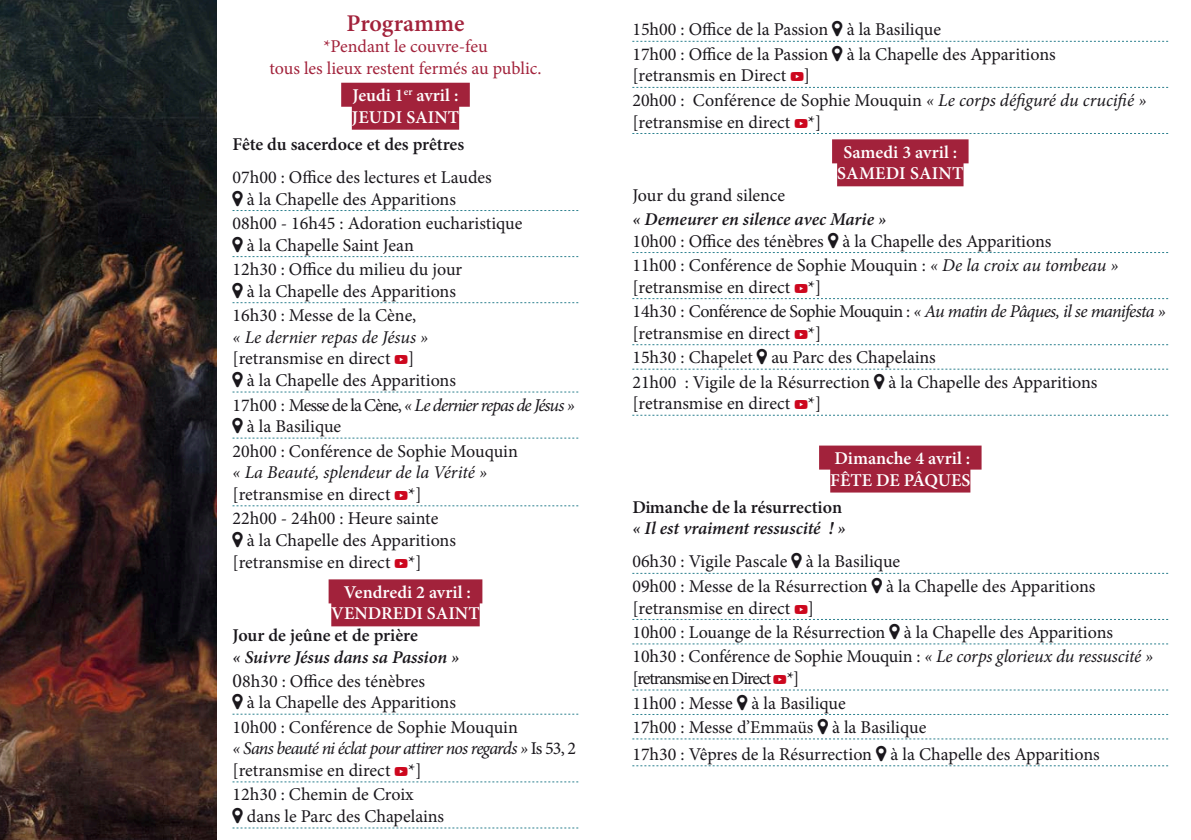
<style>
.page{position:relative;width:1191px;height:840px;background:#fff}
.page>*{position:absolute;margin:0;border:0;box-sizing:border-box;transform-origin:0 0}
.t1{font:600 24px "Minion Pro";color:#a2223b}
.elem_programm{font:18px/21.6px "Minion Pro";color:#1a171c}
.jour{font:600 18px/21.6px "Minion Pro";color:#fff;text-align:center}
.Style_de_paragraphe{font:italic 600 18px/21.6px "Minion Pro";letter-spacing:-.005em;color:#1a171c}
.elem_programm-2{font:18px/21.6px "Minion Pro";letter-spacing:-.02em;color:#1a171c}
.elem_programm_norm{font:18px "Minion Pro";color:#1a171c}
.t2{font:18px/21.6px "Minion Pro";letter-spacing:-.005em;color:#a2223b;text-align:center}
.elem_programm-3{font:italic 600 18px/24px "Minion Pro";letter-spacing:-.005em;color:#1a171c}
.Style_de_paragraphe-2{font:600 18px "Minion Pro";color:#1a171c}
.elem_programm-4{font:italic 18px "Minion Pro";letter-spacing:-.005em;color:#1a171c}
.s1{font-style:italic}
.s2{font-style:normal}
.s3{font-size:20px}
.s4{font-weight:400;font-style:normal}
</style>
<div class="page">
<img style="left:0;top:0;width:217px;height:839px">
<svg style="left:632px;top:87px;width:536px;height:1px"></svg>
<svg style="left:632px;top:133px;width:536px;height:1px"></svg>
<div style="left:832px;top:139px;width:136px;height:24px;background:#a2223b"></div>
<div style="left:837px;top:162px;width:126px;height:24px;background:#a2223b"></div>
<svg style="left:632px;top:298px;width:536px;height:1px"></svg>
<div style="left:819px;top:445px;width:162px;height:24px;background:#a2223b"></div>
<div style="left:830px;top:468px;width:140px;height:24px;background:#a2223b"></div>
<div style="left:341px;top:83px;width:129px;height:24px;background:#a2223b"></div>
<div style="left:352px;top:106px;width:107px;height:24px;background:#a2223b"></div>
<svg style="left:232px;top:505px;width:346px;height:1px"></svg>
<div style="left:328px;top:579px;width:154px;height:24px;background:#a2223b"></div>
<div style="left:331px;top:602px;width:149px;height:24px;background:#a2223b"></div>
<svg style="left:232px;top:781px;width:346px;height:1px"></svg>
<svg style="left:632px;top:40px;width:536px;height:2px"></svg>
<svg style="left:632px;top:252px;width:536px;height:1px"></svg>
<svg style="left:632px;top:344px;width:536px;height:26px"></svg>
<svg style="left:632px;top:414px;width:536px;height:1px"></svg>
<svg style="left:632px;top:572px;width:536px;height:2px"></svg>
<svg style="left:632px;top:619px;width:536px;height:25px"></svg>
<svg style="left:632px;top:689px;width:536px;height:50px"></svg>
<svg style="left:632px;top:765px;width:536px;height:1px"></svg>
<svg style="left:232px;top:210px;width:346px;height:1px"></svg>
<svg style="left:232px;top:256px;width:346px;height:1px"></svg>
<svg style="left:232px;top:302px;width:346px;height:1px"></svg>
<svg style="left:232px;top:391px;width:346px;height:1px"></svg>
<svg style="left:232px;top:437px;width:346px;height:1px"></svg>
<svg style="left:232px;top:713px;width:346px;height:1px"></svg>
<svg style="left:232px;top:827px;width:346px;height:1px"></svg>
<p class="t1" style="left:346px;top:6px;width:119px">Programme</p>
<p class="t2" style="left:269px;top:36px;width:273px">*Pendant le couvre-feu<br>tous les lieux restent fermés au public.</p>
<p class="jour" style="left:352px;top:84px;width:109px;text-align:left">Jeudi 1<sup>er</sup> avril :<br>JEUDI SAINT</p>
<p class="Style_de_paragraphe-2" style="left:232px;top:132px;width:233px">Fête du sacerdoce et des prêtres</p>
<p class="elem_programm" style="left:247px;top:166px;width:246px;text-indent:-14px">07h00 : Office des lectures et Laudes à la Chapelle des Apparitions</p>
<p class="elem_programm" style="left:247px;top:212px;width:277px;text-indent:-14px">08h00 - 16h45 : Adoration eucharistique à la Chapelle Saint Jean</p>
<p class="elem_programm" style="left:232px;top:258px;width:231px;text-align:center">12h30 : Office du milieu du jour à la Chapelle des Apparitions</p>
<p class="elem_programm" style="left:232px;top:304px;width:185px">16h30 : Messe de la Cène,</p>
<p class="elem_programm-4" style="left:232px;top:324px;width:197px">« Le dernier repas de Jésus »</p>
<p class="elem_programm" style="left:232px;top:348px;width:183px">[retransmise en direct ]</p>
<p class="elem_programm" style="left:247px;top:369px;width:210px">à la Chapelle des Apparitions</p>
<p class="elem_programm" style="left:247px;top:394px;width:329px;text-indent:-14px">17h00 : Messe de la Cène, <span class="s1">« Le dernier repas de Jésus » </span>à la Basilique</p>
<p class="elem_programm" style="left:232px;top:440px;width:287px">20h00 : Conférence de Sophie Mouquin <span class="s1">« La Beauté, splendeur de la Vérité » </span>[retransmise en direct *]</p>
<p class="elem_programm_norm" style="left:232px;top:506px;width:207px">22h00 - 24h00 : Heure sainte</p>
<p class="elem_programm_norm" style="left:247px;top:528px;width:210px">à la Chapelle des Apparitions</p>
<p class="elem_programm_norm" style="left:232px;top:549px;width:190px">[retransmise en direct *]</p>
<p class="jour" style="left:331px;top:580px;width:150px">Vendredi 2 avril :<br>VENDREDI SAINT</p>
<p class="Style_de_paragraphe" style="left:232px;top:624px;width:228px"><span class="s2">Jour de jeûne et de prière<br></span>« Suivre Jésus dans sa Passion »</p>
<p class="elem_programm" style="left:247px;top:669px;width:210px;text-indent:-14px"><span class="s3">0</span>8h30 : Office des ténèbres<br>à la Chapelle des Apparitions</p>
<p class="elem_programm" style="left:232px;top:715px;width:345px">10h00 : Conférence de Sophie Mouquin<br><span class="s1">« Sans beauté ni éclat pour attirer nos regards »</span> Is 53, 2 [retransmise en direct *]</p>
<p class="elem_programm" style="left:247px;top:783px;width:199px;text-indent:-14px">12h30 : Chemin de Croix dans le Parc des Chapelains</p>
<p class="elem_programm" style="left:632px;top:19px;width:310px">15h00 : Office de la Passion à la Basilique</p>
<p class="elem_programm" style="left:632px;top:43px;width:425px">17h00 : Office de la Passion à la Chapelle des Apparitions [retransmis en Direct ]</p>
<p class="elem_programm" style="left:632px;top:89px;width:515px">20h00 : Conférence de Sophie Mouquin <span class="s1">« Le corps défiguré du crucifié » </span>[retransmise en direct *]</p>
<p class="jour" style="left:837px;top:141px;width:128px">Samedi 3 avril :<br>SAMEDI SAINT</p>
<p class="elem_programm-3" style="left:632px;top:183px;width:255px"><span class="s4">Jour du grand silence<br></span>« Demeurer en silence avec Marie »</p>
<p class="elem_programm" style="left:632px;top:230px;width:420px">10h00 : Office des ténèbres à la Chapelle des Apparitions</p>
<p class="elem_programm" style="left:632px;top:254px;width:488px">11h00 : Conférence de Sophie Mouquin : <span class="s1">« De la croix au tombeau » </span>[retransmise en direct *]</p>
<p class="elem_programm" style="left:632px;top:300px;width:535px">14h30 : Conférence de Sophie Mouquin : <span class="s1">« Au matin de Pâques, il se manifesta » </span>[retransmise en direct *]</p>
<p class="elem_programm" style="left:632px;top:346px;width:305px">15h30 : Chapelet au Parc des Chapelains</p>
<p class="elem_programm" style="left:632px;top:371px;width:467px">21h00 : Vigile de la Résurrection à la Chapelle des Apparitions [retransmise en direct *]</p>
<p class="jour" style="left:830px;top:447px;width:142px;text-align:left">Dimanche 4 avril :<br>FÊTE DE PÂQUES</p>
<p class="Style_de_paragraphe" style="left:632px;top:496px;width:215px"><span class="s2">Dimanche de la résurrection </span>« Il est vraiment ressuscité ! »</p>
<p class="elem_programm" style="left:632px;top:550px;width:269px">06h30 : Vigile Pascale à la Basilique</p>
<p class="elem_programm" style="left:632px;top:575px;width:464px">09h00 : Messe de la Résurrection à la Chapelle des Apparitions [retransmise en direct ]</p>
<p class="elem_programm" style="left:632px;top:621px;width:482px">10h00 : Louange de la Résurrection à la Chapelle des Apparitions</p>
<p class="elem_programm-2" style="left:632px;top:645px;width:522px">10h30 : Conférence de Sophie Mouquin : <span class="s1">« Le corps glorieux du ressuscité » </span>[retransmise en Direct *]</p>
<p class="elem_programm" style="left:632px;top:691px;width:215px">11h00 : Messe à la Basilique</p>
<p class="elem_programm" style="left:632px;top:716px;width:295px">17h00 : Messe d’Emmaüs à la Basilique</p>
<p class="elem_programm" style="left:632px;top:743px;width:469px">17h30 : Vêpres de la Résurrection à la Chapelle des Apparitions</p>
</div>
